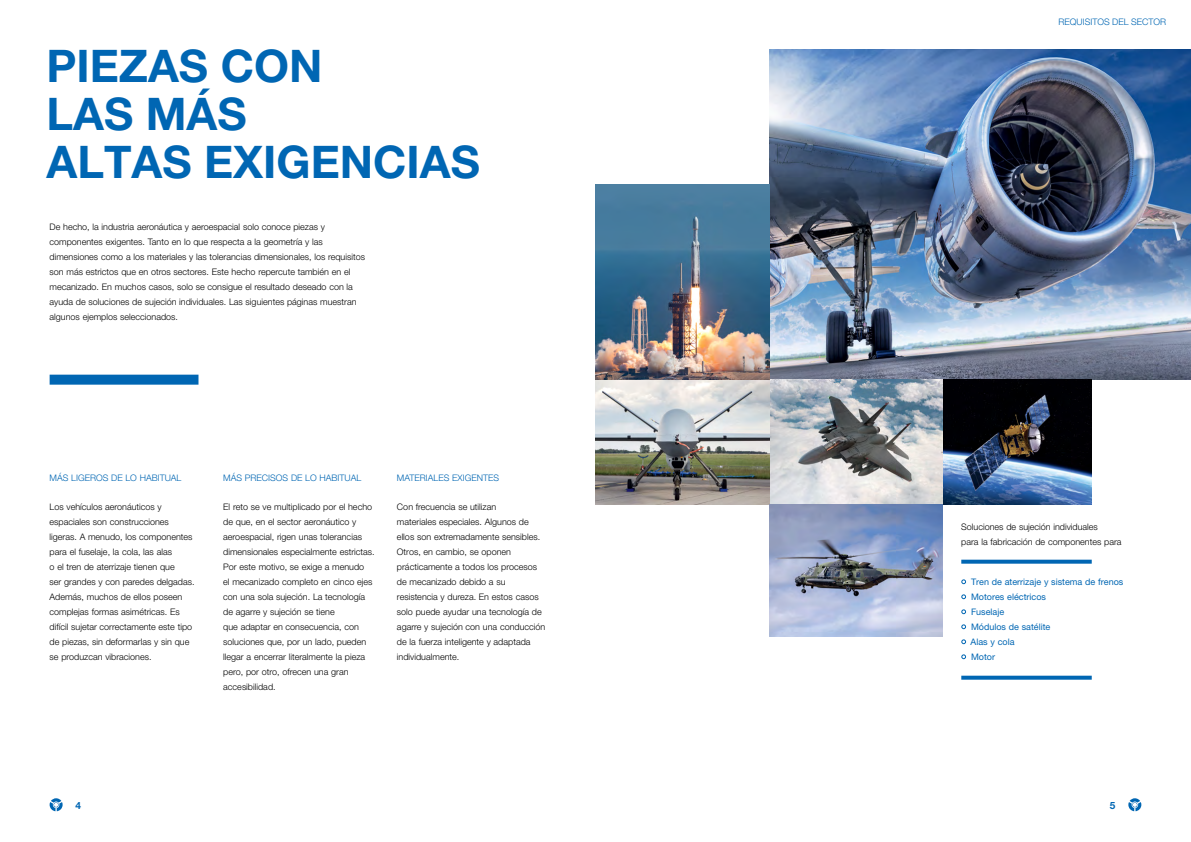
<style>
.page{position:relative;width:1191px;height:842px;background:#fff}
.page>*{position:absolute;margin:0;border:0;box-sizing:border-box;transform-origin:0 0}
.t1{font:700 45px/48px "Helvetica Neue LT Pro";color:#0066b3}
.t2{font:700 10px "Helvetica Neue LT Pro";color:#0066b3}
.t3{font:300 9px/15px "Helvetica Neue LT Pro";color:#000}
.t4{font:9px "Helvetica Neue LT Pro";color:#0066b3}
.t5{font:300 9px "Helvetica Neue LT Pro";color:#0066b3}
.s1{color:#fff}
</style>
<div class="page">
<svg style="left:1128px;top:798px;width:13px;height:13px"></svg>
<svg style="left:50px;top:798px;width:13px;height:13px"></svg>
<div style="left:50px;top:375px;width:148px;height:10px;background:#0066b3"></div>
<svg style="left:961px;top:579px;width:5px;height:5px"></svg>
<svg style="left:961px;top:594px;width:5px;height:5px"></svg>
<svg style="left:961px;top:609px;width:5px;height:5px"></svg>
<svg style="left:961px;top:624px;width:5px;height:5px"></svg>
<svg style="left:961px;top:639px;width:5px;height:5px"></svg>
<svg style="left:961px;top:654px;width:5px;height:5px"></svg>
<img style="left:769px;top:50px;width:422px;height:330px">
<img style="left:943px;top:380px;width:148px;height:125px">
<svg style="left:769px;top:380px;width:174px;height:125px;background:#abb1b5"></svg>
<img style="left:595px;top:380px;width:174px;height:125px">
<img style="left:595px;top:185px;width:174px;height:195px">
<img style="left:769px;top:505px;width:174px;height:132px">
<svg style="left:961px;top:560px;width:130px;height:4px"></svg>
<svg style="left:961px;top:676px;width:130px;height:4px"></svg>
<h1 class="t1" style="left:46px;top:41px;width:435px">PIEZAS CON<br>LAS MÁS<br>ALTAS EXIGENCIAS</h1>
<p class="t3" style="left:50px;top:219px;width:317px">De hecho, la industria aeronáutica y aeroespacial solo conoce piezas y componentes exigentes. Tanto en lo que respecta a la geometría y las dimensiones como a los materiales y las tolerancias dimensionales, los requisitos son más estrictos que en otros sectores. Este hecho repercute también en el mecanizado. En muchos casos, solo se consigue el resultado deseado con la ayuda de soluciones de sujeción individuales. Las siguientes páginas muestran algunos ejemplos seleccionados.</p>
<p class="t5" style="left:50px;top:472px;width:133px">MÁS LIGEROS DE LO HABITUAL</p>
<p class="t3" style="left:50px;top:499px;width:146px">Los vehículos aeronáuticos y espaciales son construcciones ligeras. A menudo, los componentes para el fuselaje, la cola, las alas<br>o el tren de aterrizaje tienen que<br>ser grandes y con paredes delgadas.<br>Además, muchos de ellos poseen complejas formas asimétricas. Es difícil sujetar correctamente este tipo de piezas, sin deformarlas y sin que se produzcan vibraciones.</p>
<p class="t5" style="left:223px;top:472px;width:139px">MÁS PRECISOS DE LO HABITUAL</p>
<p class="t3" style="left:223px;top:499px;width:153px">El reto se ve multiplicado por el hecho de que, en el sector aeronáutico y aeroespacial, rigen unas tolerancias dimensionales especialmente estrictas.<br>Por este motivo, se exige a menudo<br>el mecanizado completo en cinco ejes con una sola sujeción. La tecnología de agarre y sujeción se tiene<br>que adaptar en consecuencia, con soluciones que, por un lado, pueden llegar a encerrar literalmente la pieza pero, por otro, ofrecen una gran accesibilidad.</p>
<p class="t5" style="left:397px;top:472px;width:104px">MATERIALES EXIGENTES</p>
<p class="t3" style="left:397px;top:499px;width:150px">Con frecuencia se utilizan<br>materiales especiales. Algunos de ellos son extremadamente sensibles.<br>Otros, en cambio, se oponen prácticamente a todos los procesos de mecanizado debido a su resistencia y dureza. En estos casos solo puede ayudar una tecnología de agarre y sujeción con una conducción de la fuerza inteligente y adaptada individualmente.</p>
<p class="t5" style="left:1058px;top:16px;width:109px">REQUISITOS DEL SECTOR</p>
<p class="t3" style="left:961px;top:519px;width:162px">Soluciones de sujeción individuales<br>para la fabricación de componentes para</p>
<p class="t4" style="left:966px;top:576px;width:159px"><span class="s1">5</span>Tren de aterrizaje y sistema de frenos</p>
<p class="t4" style="left:966px;top:591px;width:81px"><span class="s1">5</span>Motores eléctricos</p>
<p class="t4" style="left:966px;top:606px;width:40px"><span class="s1">5</span>Fuselaje</p>
<p class="t4" style="left:966px;top:621px;width:86px"><span class="s1">5</span>Módulos de satélite</p>
<p class="t4" style="left:970px;top:636px;width:46px">Alas y cola</p>
<p class="t4" style="left:966px;top:651px;width:31px"><span class="s1">5</span>Motor</p>
<p class="t2" style="left:75px;top:799px;width:7px">4</p>
<p class="t2" style="left:1110px;top:799px;width:7px">5</p>
</div>
